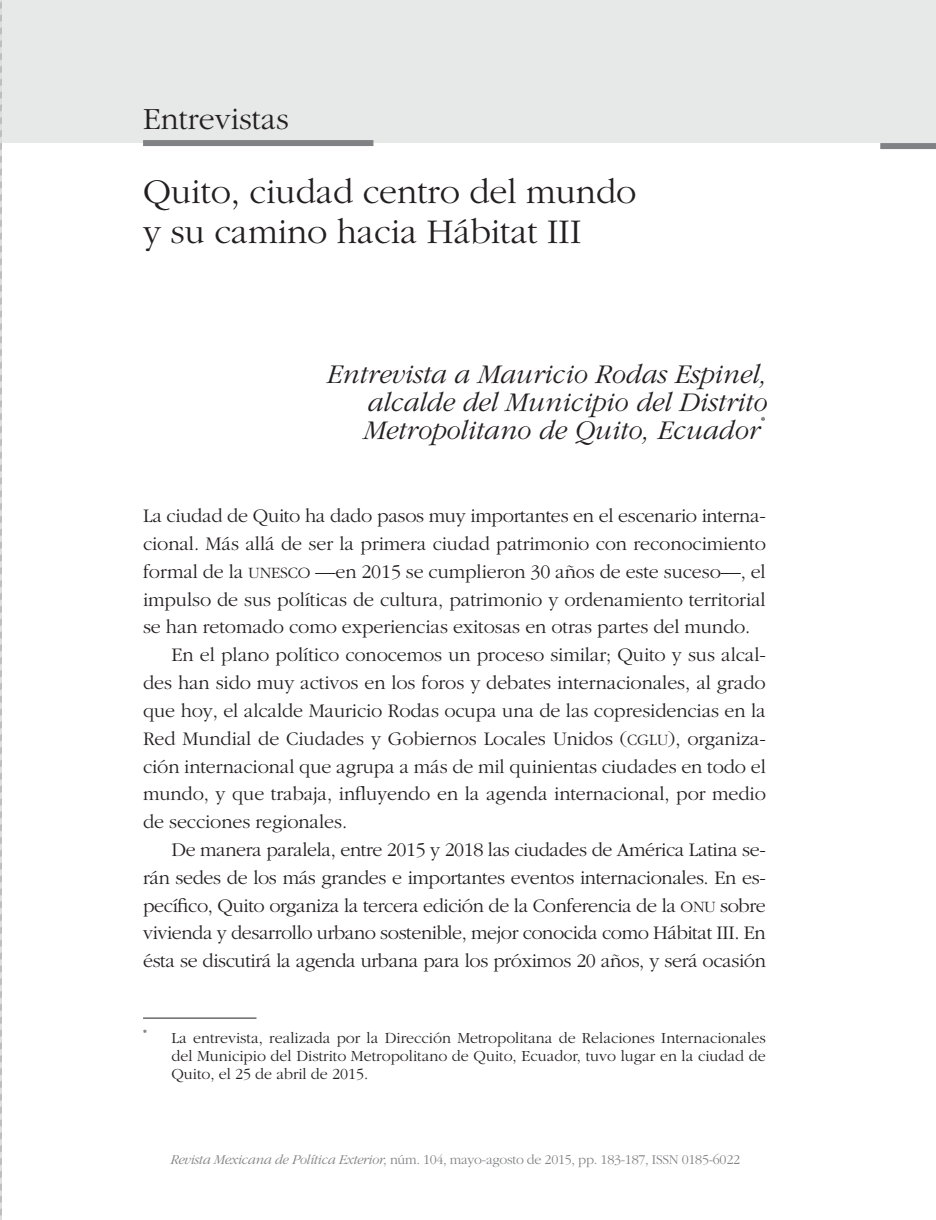
<style>
.page{position:relative;width:936px;height:1220px;background:#fff}
.page>*{position:absolute;margin:0;border:0;box-sizing:border-box;transform-origin:0 0}
.t1{font:300 36px/40px "Garamond";color:#231f20}
.t2{font:300 32px "Garamond";color:#231f20}
.t3{font:italic 300 28px/27.8px "Garamond";color:#231f20;text-align:justify}
.t4{font:300 20px "Garamond";letter-spacing:-.005em;color:#231f20}
.t5{font:300 16px/18px "Garamond";color:#231f20;text-align:justify}
.t6{font:300 14.4px "Garamond";color:#231f20}
.t7{font:300 14px "Garamond";letter-spacing:-.02em;color:#808285}
.t8{font:14px "Garamond Light SC820";letter-spacing:-.02em;color:#808285}
.s1{font-family:"Garamond Light SC820";font-weight:400;font-size:16.4px}
.s2{font-style:italic}
.s3{font-family:"Garamond Light SC820";font-weight:400}
</style>
<div class="page">
<div style="left:1px;top:0;width:935px;height:143px;background:#e7e8e8"></div>
<div style="left:143px;top:140px;width:230px;height:6px;background:#808285"></div>
<div style="left:880px;top:143px;width:56px;height:6px;background:#808285"></div>
<hr style="left:143px;top:1017px;width:113px;height:1px;background:#231f20">
<svg style="left:0;top:0;width:2px;height:1220px;background:#cbcdce"></svg>
<h2 class="t2" style="left:143px;top:101px;width:148px">Entrevistas</h2>
<h1 class="t1" style="left:143px;top:172px;width:495px">Quito, ciudad centro del mundo y su camino hacia Hábitat III</h1>
<h3 class="t3" style="left:362px;top:361px;width:405px;text-indent:-37px">Entrevista a Mauricio Rodas Espinel, alcalde del Municipio del Distrito Metropolitano de Quito, Ecuador</h3>
<p class="t6" style="left:761px;top:414px;width:6px">*</p>
<p class="t4" style="left:143px;top:505px;width:623px">La ciudad de Quito ha dado pasos muy importantes en el escenario interna-</p>
<p class="t4" style="left:143px;top:533px;width:624px">cional. Más allá de ser la primera ciudad patrimonio con reconocimiento</p>
<p class="t4" style="left:143px;top:560px;width:624px">formal de la <span class="s1">UNESCO</span> —en 2015 se cumplieron 30 años de este suceso—, el</p>
<p class="t4" style="left:143px;top:588px;width:624px">impulso de sus políticas de cultura, patrimonio y ordenamiento territorial</p>
<p class="t4" style="left:143px;top:616px;width:609px">se han retomado como experiencias exitosas en otras partes del mundo.</p>
<p class="t4" style="left:171px;top:644px;width:596px">En el plano político conocemos un proceso similar; Quito y sus alcal-</p>
<p class="t4" style="left:143px;top:672px;width:624px">des han sido muy activos en los foros y debates internacionales, al grado</p>
<p class="t4" style="left:143px;top:699px;width:624px">que hoy, el alcalde Mauricio Rodas ocupa una de las copresidencias en la</p>
<p class="t4" style="left:143px;top:727px;width:624px">Red Mundial de Ciudades y Gobiernos Locales Unidos (<span class="s1">CGLU</span>), organiza-</p>
<p class="t4" style="left:143px;top:755px;width:624px">ción internacional que agrupa a más de mil quinientas ciudades en todo el</p>
<p class="t4" style="left:143px;top:783px;width:624px">mundo, y que trabaja, influyendo en la agenda internacional, por medio</p>
<p class="t4" style="left:143px;top:811px;width:206px">de secciones regionales.</p>
<p class="t4" style="left:171px;top:838px;width:596px">De manera paralela, entre 2015 y 2018 las ciudades de América Latina se-</p>
<p class="t4" style="left:143px;top:866px;width:624px">rán sedes de los más grandes e importantes eventos internacionales. En es-</p>
<p class="t4" style="left:143px;top:894px;width:624px">pecífico, Quito organiza la tercera edición de la Conferencia de la <span class="s1">ONU</span> sobre</p>
<p class="t4" style="left:143px;top:922px;width:624px">vivienda y desarrollo urbano sostenible, mejor conocida como Hábitat III . En</p>
<p class="t4" style="left:143px;top:950px;width:624px">ésta se discutirá la agenda urbana para los próximos 20 años, y será ocasión</p>
<p class="t5" style="left:171px;top:1029px;width:596px;text-indent:-28px"><sup>*</sup> La entrevista, realizada por la Dirección Metropolitana de Relaciones Internacionales del Municipio del Distrito Metropolitano de Quito, Ecuador, tuvo lugar en la ciudad de Quito, el 25 de abril de 2015.</p>
<p class="t7" style="left:170px;top:1152px;width:490px"><span class="s2">Revista Mexicana de Política Exterior</span>, núm. 104, mayo-agosto de 2015, pp. 183-187, <span class="s3">ISSN</span></p>
<p class="t8" style="left:682px;top:1152px;width:60px">0185-6022</p>
</div>
